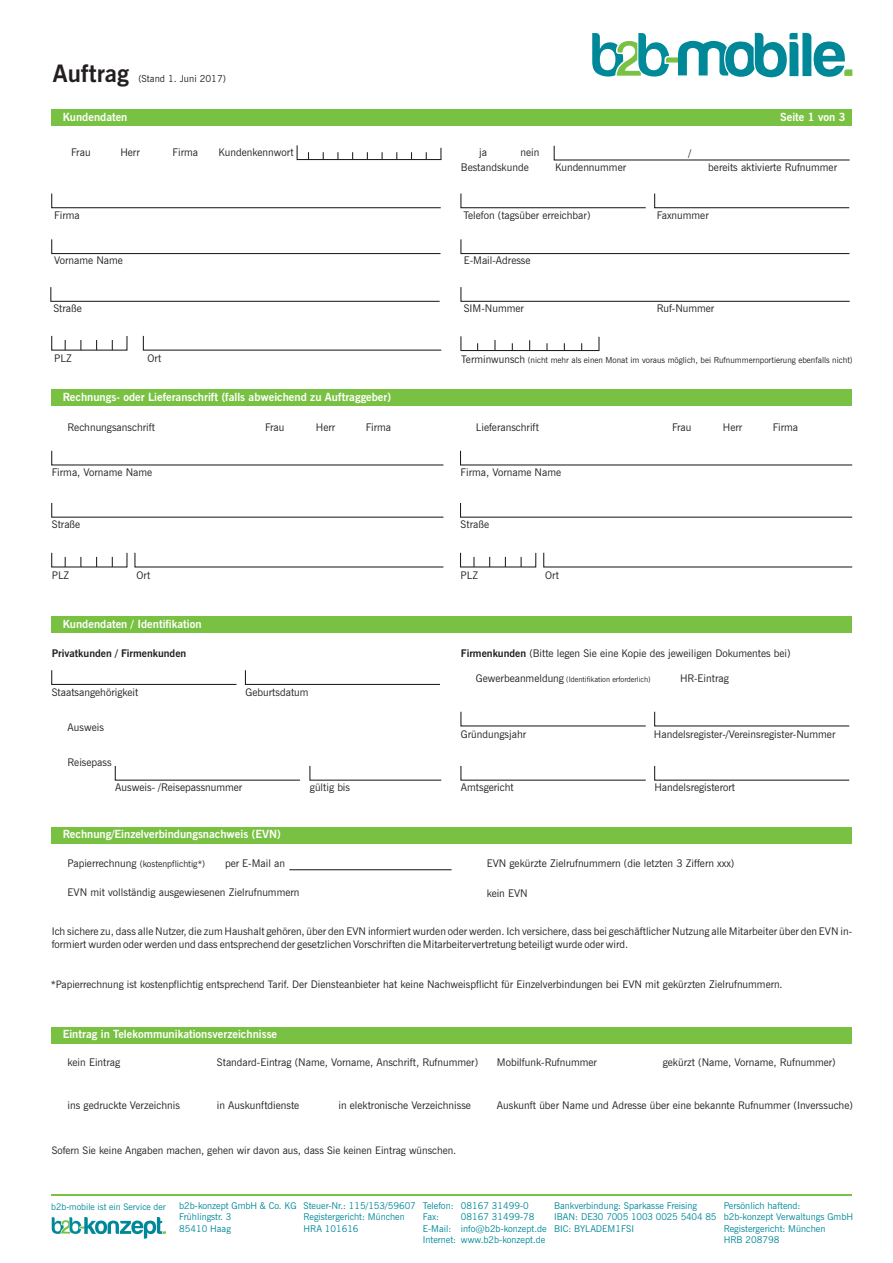
<style>
.page{position:relative;width:893px;height:1263px;background:#fff}
.page>*{position:absolute;margin:0;border:0;box-sizing:border-box;transform-origin:0 0}
.t1{font:700 24px "News Gothic BT";color:#231f20}
.t2{font:700 11.25px "News Gothic BT";color:#fff}
.t3{font:10.5px/15.5px "News Gothic BT";color:#231f20}
.t4{font:700 10.5px "News Gothic BT";color:#231f20}
.t5{font:10.35px "News Gothic BT";color:#231f20}
.t6{font:9.6px "News Gothic BT";color:#231f20}
.t7{font:9.3px/11.2px "News Gothic BT";color:#089}
.t8{font:9px "News Gothic BT";color:#231f20}
.t9{font:9px "News Gothic BT";color:#089}
.t10{font:8.4px "News Gothic BT";color:#231f20}
.t11{font:7.5px "News Gothic BT";color:#231f20}
.s1{font-size:10.5px}
.s2{font-weight:700}
.s3{font-size:10.35px}
</style>
<div class="page">
<svg style="left:52px;top:1217px;width:114px;height:22px"></svg>
<div style="left:52px;top:1027px;width:800px;height:16px;background:#79c142"></div>
<div style="left:52px;top:109px;width:800px;height:16px;background:#79c142"></div>
<svg style="left:51px;top:193px;width:390px;height:16px"></svg>
<svg style="left:51px;top:239px;width:390px;height:16px"></svg>
<svg style="left:50px;top:287px;width:390px;height:15px"></svg>
<svg style="left:142px;top:335px;width:300px;height:16px"></svg>
<svg style="left:460px;top:193px;width:186px;height:16px"></svg>
<svg style="left:654px;top:193px;width:196px;height:16px"></svg>
<svg style="left:460px;top:711px;width:186px;height:16px"></svg>
<svg style="left:654px;top:711px;width:196px;height:16px"></svg>
<div style="left:52px;top:616px;width:800px;height:17px;background:#79c142"></div>
<svg style="left:51px;top:670px;width:186px;height:15px"></svg>
<svg style="left:244px;top:670px;width:196px;height:15px"></svg>
<svg style="left:114px;top:766px;width:187px;height:15px"></svg>
<svg style="left:309px;top:766px;width:133px;height:15px"></svg>
<svg style="left:553px;top:145px;width:297px;height:16px"></svg>
<div style="left:52px;top:390px;width:800px;height:16px;background:#79c142"></div>
<svg style="left:51px;top:450px;width:393px;height:16px"></svg>
<svg style="left:51px;top:503px;width:393px;height:15px"></svg>
<svg style="left:134px;top:552px;width:310px;height:16px"></svg>
<svg style="left:296px;top:145px;width:146px;height:16px"></svg>
<svg style="left:460px;top:450px;width:393px;height:16px"></svg>
<svg style="left:460px;top:503px;width:393px;height:15px"></svg>
<svg style="left:543px;top:552px;width:310px;height:16px"></svg>
<svg style="left:460px;top:766px;width:186px;height:15px"></svg>
<svg style="left:654px;top:765px;width:196px;height:16px"></svg>
<div style="left:52px;top:827px;width:800px;height:16px;background:#79c142"></div>
<hr style="left:289px;top:869px;width:163px;height:1px;background:#231f20">
<svg style="left:460px;top:239px;width:390px;height:16px"></svg>
<svg style="left:460px;top:336px;width:140px;height:16px"></svg>
<svg style="left:460px;top:287px;width:390px;height:15px"></svg>
<hr style="left:52px;top:1194px;width:800px;height:2px;background:#79c142">
<svg style="left:592px;top:33px;width:260px;height:44px"></svg>
<h1 class="t1" style="left:53px;top:64px;width:78px">Auftrag</h1>
<p class="t2" style="left:63px;top:113px;width:66px">Kundendaten</p>
<p class="t3" style="left:71px;top:145px;width:21px">Frau</p>
<p class="t3" style="left:120px;top:145px;width:21px">Herr</p>
<p class="t3" style="left:173px;top:145px;width:27px">Firma</p>
<p class="t6" style="left:138px;top:74px;width:89px">(Stand 1. Juni 2017)</p>
<p class="t3" style="left:219px;top:145px;width:76px">Kundenkennwort</p>
<p class="t3" style="left:54px;top:208px;width:27px">Firma</p>
<p class="t3" style="left:54px;top:254px;width:70px">Vorname Name</p>
<p class="t3" style="left:53px;top:302px;width:30px">Straße</p>
<p class="t3" style="left:54px;top:351px;width:19px">PLZ</p>
<p class="t3" style="left:148px;top:351px;width:15px">Ort</p>
<p class="t3" style="left:461px;top:145px;width:69px;text-indent:18px">ja<br>Bestandskunde</p>
<p class="t3" style="left:520px;top:145px;width:20px">nein</p>
<p class="t3" style="left:688px;top:147px;width:4px">/</p>
<p class="t2" style="left:780px;top:113px;width:67px">Seite 1 von 3</p>
<p class="t3" style="left:555px;top:161px;width:73px">Kundennummer</p>
<p class="t3" style="left:708px;top:161px;width:130px">bereits aktivierte Rufnummer</p>
<p class="t3" style="left:463px;top:208px;width:128px">Telefon (tagsüber erreichbar)</p>
<p class="t3" style="left:657px;top:208px;width:54px">Faxnummer</p>
<p class="t3" style="left:464px;top:254px;width:68px">E-Mail-Adresse</p>
<p class="t3" style="left:464px;top:301px;width:62px">SIM-Nummer</p>
<p class="t3" style="left:657px;top:301px;width:59px">Ruf-Nummer</p>
<p class="t10" style="left:461px;top:356px;width:393px"><span class="s1">Terminwunsch</span> (nicht mehr als einen Monat im voraus möglich, bei Rufnummernportierung ebenfalls nicht)</p>
<p class="t2" style="left:63px;top:392px;width:330px">Rechnungs- oder Lieferanschrift (falls abweichend zu Auftraggeber)</p>
<p class="t3" style="left:265px;top:421px;width:21px">Frau</p>
<p class="t3" style="left:316px;top:421px;width:21px">Herr</p>
<p class="t3" style="left:366px;top:421px;width:27px">Firma</p>
<p class="t3" style="left:52px;top:466px;width:102px">Firma, Vorname Name</p>
<p class="t3" style="left:68px;top:421px;width:89px">Rechnungsanschrift</p>
<p class="t3" style="left:476px;top:421px;width:65px">Lieferanschrift</p>
<p class="t3" style="left:461px;top:466px;width:102px">Firma, Vorname Name</p>
<p class="t3" style="left:52px;top:517px;width:30px">Straße</p>
<p class="t3" style="left:52px;top:568px;width:19px">PLZ</p>
<p class="t3" style="left:136px;top:569px;width:15px">Ort</p>
<p class="t2" style="left:63px;top:620px;width:140px">Kundendaten / Identifikation</p>
<p class="t3" style="left:461px;top:517px;width:30px">Straße</p>
<p class="t3" style="left:461px;top:568px;width:19px">PLZ</p>
<p class="t3" style="left:545px;top:569px;width:15px">Ort</p>
<p class="t3" style="left:672px;top:421px;width:21px">Frau</p>
<p class="t3" style="left:723px;top:421px;width:21px">Herr</p>
<p class="t3" style="left:773px;top:421px;width:27px">Firma</p>
<p class="t4" style="left:52px;top:649px;width:136px">Privatkunden / Firmenkunden</p>
<p class="t3" style="left:52px;top:685px;width:88px">Staatsangehörigkeit</p>
<p class="t3" style="left:245px;top:686px;width:65px">Geburtsdatum</p>
<p class="t3" style="left:68px;top:720px;width:38px">Ausweis</p>
<p class="t3" style="left:68px;top:756px;width:46px">Reisepass</p>
<p class="t3" style="left:115px;top:781px;width:129px">Ausweis- /Reisepassnummer</p>
<p class="t3" style="left:310px;top:780px;width:42px">gültig bis</p>
<p class="t3" style="left:461px;top:647px;width:331px"><span class="s2">Firmenkunden</span> (Bitte legen Sie eine Kopie des jeweiligen Dokumentes bei)</p>
<p class="t11" style="left:476px;top:676px;width:176px"><span class="s1">Gewerbeanmeldung</span> (Identifikation erforderlich)</p>
<p class="t3" style="left:680px;top:671px;width:50px">HR-Eintrag</p>
<p class="t3" style="left:461px;top:728px;width:67px">Gründungsjahr</p>
<p class="t3" style="left:461px;top:780px;width:54px">Amtsgericht</p>
<p class="t3" style="left:654px;top:727px;width:183px">Handelsregister-/Vereinsregister-Nummer</p>
<p class="t3" style="left:654px;top:780px;width:82px">Handelsregisterort</p>
<p class="t2" style="left:63px;top:829px;width:220px">Rechnung/Einzelverbindungsnachweis (EVN)</p>
<p class="t8" style="left:68px;top:860px;width:139px"><span class="s1">Papierrechnung</span> (kostenpflichtig*)</p>
<p class="t3" style="left:225px;top:856px;width:62px">per E-Mail an</p>
<p class="t3" style="left:68px;top:886px;width:233px">EVN mit vollständig ausgewiesenen Zielrufnummern</p>
<p class="t3" style="left:487px;top:856px;width:249px">EVN gekürzte Zielrufnummern (die letzten 3 Ziffern xxx)</p>
<p class="t3" style="left:487px;top:886px;width:43px">kein EVN</p>
<p class="t3" style="left:52px;top:926px;width:802px;line-height:12.6px">Ich sichere zu, dass alle Nutzer, die zum Haushalt gehören, über den EVN informiert wurden oder werden. Ich versichere, dass bei geschäftlicher Nutzung alle Mitarbeiter über den EVN in&shy;formiert wurden oder werden und dass entsprechend der gesetzlichen Vorschriften die Mitarbeitervertretung beteiligt wurde oder wird.</p>
<p class="t3" style="left:51px;top:977px;width:733px"><span class="s3">*Papierrechnung ist kostenpflichtig entsprechend Tarif. D</span>er Diensteanbieter hat keine Nachweispflicht für Einzelverbindungen bei EVN mit gekürzten Zielrufnummern.</p>
<p class="t2" style="left:63px;top:1029px;width:216px">Eintrag in Telekommunikationsverzeichnisse</p>
<p class="t3" style="left:68px;top:1056px;width:54px">kein Eintrag</p>
<p class="t3" style="left:217px;top:1056px;width:263px">Standard-Eintrag (Name, Vorname, Anschrift, Rufnummer)</p>
<p class="t3" style="left:497px;top:1056px;width:102px">Mobilfunk-Rufnummer</p>
<p class="t3" style="left:663px;top:1056px;width:174px">gekürzt (Name, Vorname, Rufnummer)</p>
<p class="t3" style="left:68px;top:1098px;width:114px">ins gedruckte Verzeichnis</p>
<p class="t3" style="left:217px;top:1098px;width:84px">in Auskunftdienste</p>
<p class="t3" style="left:338px;top:1098px;width:134px">in elektronische Verzeichnisse</p>
<p class="t3" style="left:497px;top:1098px;width:357px">Auskunft über Name und Adresse über eine bekannte Rufnummer (Inverssuche)</p>
<p class="t5" style="left:52px;top:1146px;width:406px">Sofern Sie keine Angaben machen, gehen wir davon aus, dass Sie keinen Eintrag wünschen.</p>
<p class="t9" style="left:51px;top:1203px;width:116px">b2b-mobile ist ein Service der</p>
<p class="t7" style="left:179px;top:1201px;width:119px">b2b-konzept GmbH &amp; Co. KG<br>Frühlingstr. 3<br>85410 Haag</p>
<p class="t7" style="left:554px;top:1201px;width:164px">Bankverbindung: Sparkasse Freising<br>IBAN: DE30 7005 1003 0025 5404 85<br>BIC: BYLADEM1FSI</p>
<p class="t7" style="left:304px;top:1201px;width:114px">Steuer-Nr.: 115/153/59607<br>Registergericht: München<br>HRA 101616</p>
<p class="t7" style="left:423px;top:1201px;width:35px">Telefon:<br>Fax:<br>E-Mail:<br>Internet:</p>
<p class="t7" style="left:461px;top:1201px;width:87px">08167 31499-0<br>08167 31499-78 info@b2b-konzept.de www.b2b-konzept.de</p>
<p class="t7" style="left:724px;top:1201px;width:131px">Persönlich haftend:<br>b2b-konzept Verwaltungs GmbH<br>Registergericht: München<br>HRB 208798</p>
</div>
